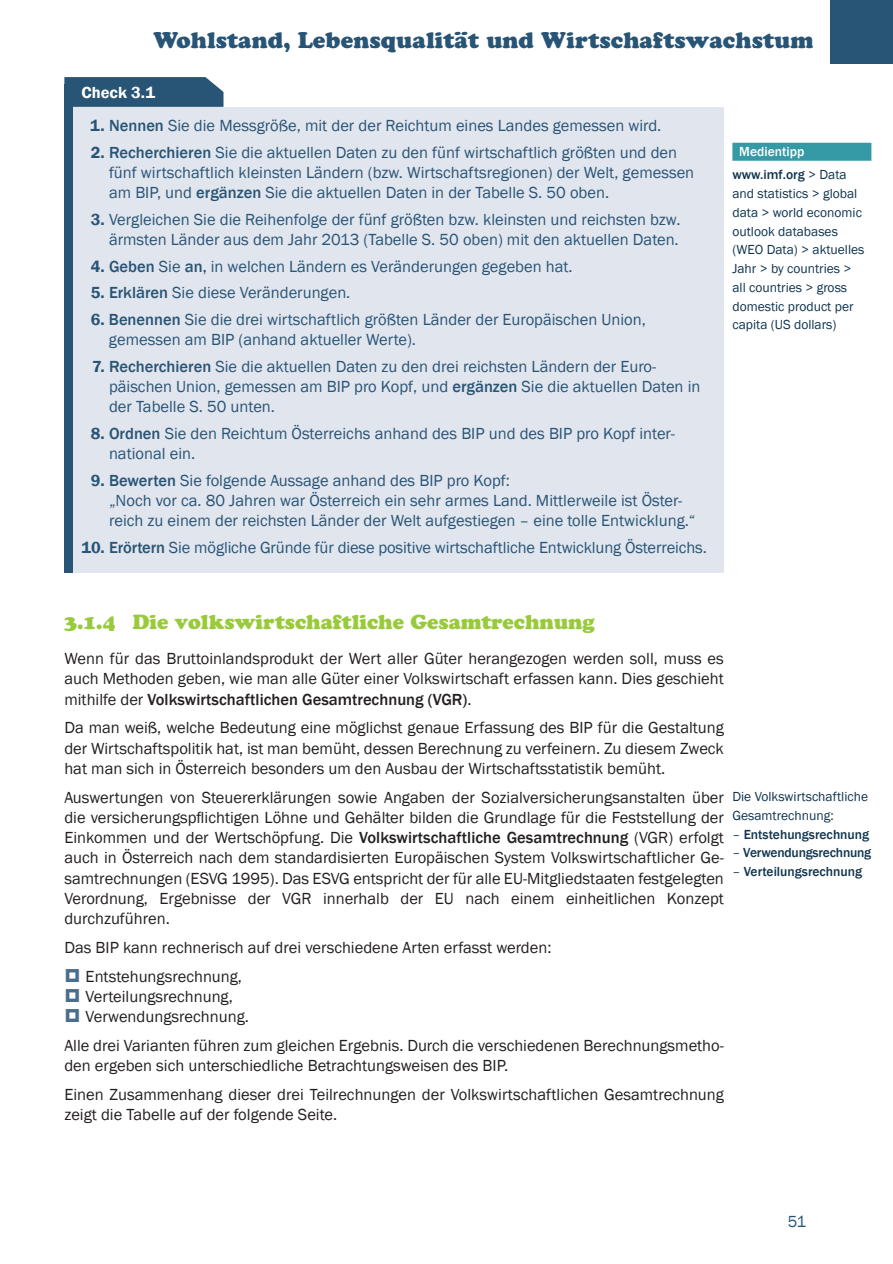
<style>
.page{position:relative;width:893px;height:1264px;background:#fff}
.page>*{position:absolute;margin:0;border:0;box-sizing:border-box;transform-origin:0 0}
.t1{font:22.5px "Cooper Black Std";letter-spacing:.005em;color:#285476}
.t2{font:20.25px "Cooper Black Std";color:#99ca3b}
.t3{font:16.5px/20.2px "Franklin Gothic";color:#231f20}
.t4{font:16.5px/20.2px "Franklin Gothic";color:#285476}
.t5{font:600 16.5px "Franklin Gothic";color:#fff}
.t6{font:13.5px/18.8px "Franklin Gothic";color:#0f344e}
.t7{font:500 13.5px/23px "Franklin Gothic";color:#0f344e}
.s1{font-weight:600}
.s2{font-weight:500}
.s3{color:#fff}
.s4{font-weight:400}
</style>
<div class="page">
<div style="left:830px;top:0;width:62px;height:63px;background:#285476"></div>
<div style="left:64px;top:107px;width:659px;height:465px;background:#e1e5ed"></div>
<div style="left:732px;top:143px;width:139px;height:18px;background:#3599a6"></div>
<div style="left:64px;top:84px;width:9px;height:488px;background:#285476"></div>
<svg style="left:64px;top:77px;width:159px;height:30px;background:#2f597a"></svg>
<h1 class="t1" style="left:153px;top:27px;width:661px">Wohlstand, Lebensqualität und Wirtschaftswachstum</h1>
<p class="t5" style="left:81px;top:82px;width:75px">Check 3.1</p>
<p class="t4" style="left:90px;top:116px;width:572px"><span class="s1">1.</span> <span class="s2">Nennen</span> Sie die Messgröße, mit der der Reichtum eines Landes gemessen wird.</p>
<p class="t4" style="left:109px;top:143px;width:586px;text-indent:-18px"><span class="s1">2.</span> <span class="s2">Recherchieren</span> Sie die aktuellen Daten zu den fünf wirtschaftlich größten und den fünf wirtschaftlich kleinsten Ländern (bzw. Wirtschaftsregionen) der Welt, gemessen am BIP, und <span class="s2">ergänzen</span> Sie die aktuellen Daten in der Tabelle S. 50 oben.</p>
<p class="t4" style="left:91px;top:210px;width:591px;text-align:right"><span class="s1">3.</span> Vergleichen Sie die Reihenfolge der fünf größten bzw. kleinsten und reichsten bzw. ärmsten Länder aus dem Jahr 2013 (Tabelle S. 50 oben) mit den aktuellen Daten.</p>
<p class="t4" style="left:91px;top:257px;width:483px"><span class="s1">4.</span> <span class="s2">Geben</span> Sie <span class="s2">an,</span> in welchen Ländern es Veränderungen gegeben hat.</p>
<p class="t4" style="left:91px;top:283px;width:261px"><span class="s1">5.</span> <span class="s2">Erklären</span> Sie diese Veränderungen.</p>
<p class="t4" style="left:109px;top:310px;width:538px;text-indent:-18px"><span class="s1">6.</span> <span class="s2">Benennen</span> Sie die drei wirtschaftlich größten Länder der Europäischen Union, gemessen am BIP (anhand aktueller Werte).</p>
<p class="t4" style="left:109px;top:357px;width:592px;text-indent:-17px"><span class="s1">7.</span> <span class="s2">Recherchieren</span> Sie die aktuellen Daten zu den drei reichsten Ländern der Euro&shy;päischen Union, gemessen am BIP pro Kopf, und <span class="s2">ergänzen</span> Sie die aktuellen Daten in der Tabelle S. 50 unten.</p>
<p class="t4" style="left:109px;top:424px;width:566px;text-indent:-18px"><span class="s1">8.</span> <span class="s2">Ordnen</span> Sie den Reichtum Österreichs anhand des BIP und des BIP pro Kopf inter&shy;national ein.</p>
<p class="t4" style="left:109px;top:471px;width:588px;text-indent:-18px"><span class="s1">9.</span> <span class="s2">Bewerten</span> Sie folgende Aussage anhand des BIP pro Kopf:<br>„Noch vor ca. 80 Jahren war Österreich ein sehr armes Land. Mittlerweile ist Öster&shy;reich zu einem der reichsten Länder der Welt aufgestiegen – eine tolle Entwicklung.“</p>
<p class="t4" style="left:82px;top:538px;width:626px"><span class="s1">10.</span> <span class="s2">Erörtern</span> Sie mögliche Gründe für diese positive wirtschaftliche Entwicklung Österreichs.</p>
<p class="t7" style="left:732px;top:140px;width:116px;text-indent:7px"><span class="s3">Medientipp </span>www.imf.org <span class="s4">&gt; Data</span></p>
<p class="t6" style="left:732px;top:184px;width:133px">and statistics &gt; global data &gt; world economic outlook databases (WEO Data) &gt; aktuelles<br>Jahr &gt; by countries &gt; all countries &gt; gross domestic product per capita (US dollars)</p>
<p class="t2" style="left:64px;top:610px;width:532px">3.1.4 Die volkswirtschaftliche Gesamtrechnung</p>
<p class="t3" style="left:64px;top:649px;width:661px;text-align:justify">Wenn für das Bruttoinlandsprodukt der Wert aller Güter herangezogen werden soll, muss es auch Methoden geben, wie man alle Güter einer Volkswirtschaft erfassen kann. Dies geschieht mithilfe der <span class="s2">Volkswirtschaftlichen Gesamtrechnung (VGR)</span>.</p>
<p class="t3" style="left:64px;top:718px;width:661px;text-align:justify">Da man weiß, welche Bedeutung eine möglichst genaue Erfassung des BIP für die Gestaltung der Wirtschaftspolitik hat, ist man bemüht, dessen Berechnung zu verfeinern. Zu diesem Zweck hat man sich in Österreich besonders um den Ausbau der Wirtschaftsstatistik bemüht.</p>
<p class="t3" style="left:64px;top:787px;width:661px;text-align:justify">Auswertungen von Steuererklärungen sowie Angaben der Sozialversicherungsanstalten über die versicherungspflichtigen Löhne und Gehälter bilden die Grundlage für die Feststellung der Einkommen und der Wertschöpfung. Die <span class="s2">Volkswirtschaftliche Gesamtrechnung</span> (VGR) erfolgt auch in Österreich nach dem standardisierten Europäischen System Volkswirtschaftlicher Ge&shy;samtrechnungen (ESVG 1995). Das ESVG entspricht der für alle EU-Mitgliedstaaten festgelegten Verordnung, Ergebnisse der VGR innerhalb der EU nach einem einheitlichen Konzept durchzuführen.</p>
<p class="t3" style="left:86px;top:933px;width:467px;line-height:28.8px;text-indent:-21px">Das BIP kann rechnerisch auf drei verschiedene Arten erfasst werden:<br>Entstehungsrechnung,</p>
<p class="t3" style="left:86px;top:987px;width:165px">Verteilungsrechnung,<br>Verwendungsrechnung.</p>
<p class="t3" style="left:64px;top:1036px;width:661px">Alle drei Varianten führen zum gleichen Ergebnis. Durch die verschiedenen Berechnungsmetho&shy;den ergeben sich unterschiedliche Betrachtungsweisen des BIP.</p>
<p class="t3" style="left:64px;top:1085px;width:661px">Einen Zusammenhang dieser drei Teilrechnungen der Volkswirtschaftlichen Gesamtrechnung zeigt die Tabelle auf der folgende Seite.</p>
<p class="t6" style="left:732px;top:787px;width:137px">Die Volkswirtschaftliche<br>Gesamtrechnung:</p>
<p class="t7" style="left:732px;top:823px;width:138px"><span class="s4">–</span> Entstehungsrechnung</p>
<p class="t7" style="left:732px;top:841px;width:140px"><span class="s4">–</span> Verwendungsrechnung</p>
<p class="t7" style="left:732px;top:860px;width:131px"><span class="s4">–</span> Verteilungsrechnung</p>
<p class="t4" style="left:787px;top:1211px;width:20px">51</p>
</div>
